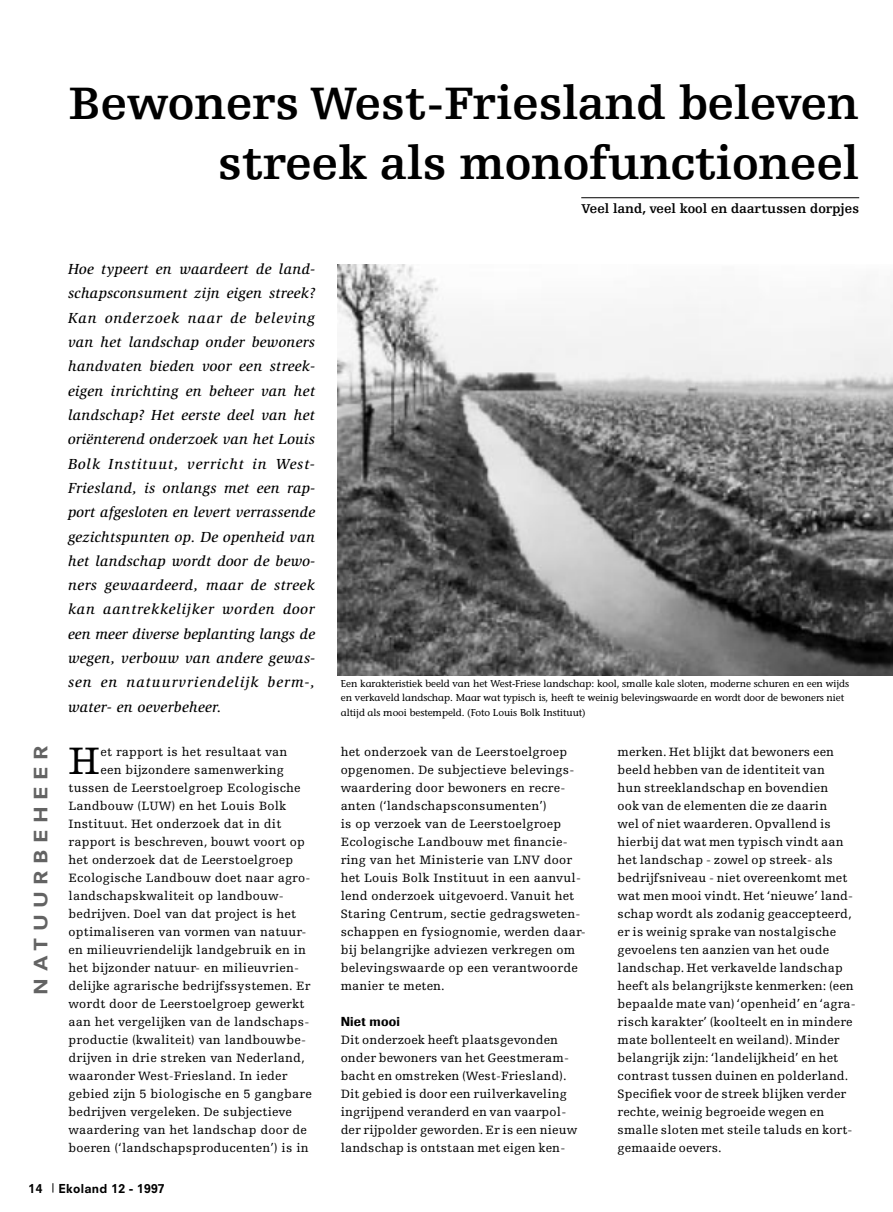
<style>
.page{position:relative;width:893px;height:1212px;background:#fff}
.page>*{position:absolute;margin:0;border:0;box-sizing:border-box;transform-origin:0 0}
.t1{font:700 48px/60px "Egyptienne F";letter-spacing:-.005em;color:#000;text-align:right}
.t2{font:40.35px "Egyptienne F";color:#000}
.t3{font:800 18px "Neuzeit S";letter-spacing:.3em;color:#636363;scale:1.2 1}
.t4{font:italic 500 15px/24.3px "Slimbach";letter-spacing:.07em;color:#000;text-align:justify}
.t5{font:700 13.5px "Egyptienne F";color:#000}
.t6{font:500 12.9px "Imago";letter-spacing:.015em;color:#000}
.t7{font:12.75px/18px "Egyptienne F";letter-spacing:.015em;color:#000}
.t8{font:800 12px "Neuzeit S";letter-spacing:.025em;color:#000}
.t9{font:9.9px/14.2px "Stone Informal";letter-spacing:-.005em;color:#000}
</style>
<div class="page">
<hr style="left:581px;top:197px;width:278px;height:1px;background:#000">
<img style="left:338px;top:265px;width:555px;height:410px">
<h1 class="t1" style="left:69px;top:74px;width:792px">Bewoners West-Friesland beleven streek als monofunctioneel</h1>
<p class="t5" style="left:581px;top:201px;width:279px">Veel land, veel kool en daartussen dorpjes</p>
<h3 class="t3" style="left:30px;top:994px;width:209px;rotate:-90deg">NATUURBEHEER</h3>
<p class="t4" style="left:68px;top:257px;width:248px">Hoe typeert en waardeert de land&shy;schapsconsument zijn eigen streek?<br>Kan onderzoek naar de beleving van het landschap onder bewoners handvaten bieden voor een streek&shy;eigen inrichting en beheer van het landschap? Het eerste deel van het oriënterend onderzoek van het Louis Bolk Instituut, verricht in West-Friesland, is onlangs met een rap&shy;port afgesloten en levert verrassende gezichtspunten op. De openheid van het landschap wordt door de bewo&shy;ners gewaardeerd, maar de streek kan aantrekkelijker worden door een meer diverse beplanting langs de wegen, verbouw van andere gewas&shy;sen en natuurvriendelijk berm-, water- en oeverbeheer.</p>
<h2 class="t2" style="left:69px;top:738px;width:33px">H</h2>
<p class="t7" style="left:101px;top:743px;width:188px">et rapport is het resultaat van</p>
<p class="t7" style="left:101px;top:761px;width:185px">een bijzondere samenwerking</p>
<p class="t7" style="left:69px;top:779px;width:233px">tussen de Leerstoelgroep Ecologische</p>
<p class="t7" style="left:69px;top:797px;width:219px">Landbouw (LUW) en het Louis Bolk</p>
<p class="t7" style="left:69px;top:815px;width:214px">Instituut. Het onderzoek dat in dit</p>
<p class="t7" style="left:69px;top:833px;width:238px">rapport is beschreven, bouwt voort op</p>
<p class="t7" style="left:69px;top:851px;width:226px">het onderzoek dat de Leerstoelgroep</p>
<p class="t7" style="left:69px;top:869px;width:243px">Ecologische Landbouw doet naar agro-</p>
<p class="t7" style="left:69px;top:887px;width:217px">landschapskwaliteit op landbouw-</p>
<p class="t7" style="left:69px;top:905px;width:229px">bedrijven. Doel van dat project is het</p>
<p class="t7" style="left:69px;top:923px;width:239px">optimaliseren van vormen van natuur-</p>
<p class="t7" style="left:69px;top:941px;width:239px">en milieuvriendelijk landgebruik en in</p>
<p class="t7" style="left:69px;top:959px;width:232px">het bijzonder natuur- en milieuvrien-</p>
<p class="t7" style="left:69px;top:977px;width:243px">delijke agrarische bedrijfssystemen. Er</p>
<p class="t7" style="left:69px;top:995px;width:237px">wordt door de Leerstoelgroep gewerkt</p>
<p class="t7" style="left:69px;top:1013px;width:242px">aan het vergelijken van de landschaps-</p>
<p class="t7" style="left:69px;top:1031px;width:239px">productie (kwaliteit) van landbouwbe-</p>
<p class="t7" style="left:69px;top:1049px;width:238px">drijven in drie streken van Nederland,</p>
<p class="t7" style="left:69px;top:1067px;width:220px">waaronder West-Friesland. In ieder</p>
<p class="t7" style="left:69px;top:1085px;width:245px">gebied zijn 5 biologische en 5 gangbare</p>
<p class="t7" style="left:69px;top:1103px;width:225px">bedrijven vergeleken. De subjectieve</p>
<p class="t7" style="left:69px;top:1121px;width:240px">waardering van het landschap door de</p>
<p class="t7" style="left:69px;top:1139px;width:242px">boeren (‘landschapsproducenten’) is in</p>
<p class="t8" style="left:29px;top:1181px;width:15px">14</p>
<p class="t8" style="left:58px;top:1181px;width:108px">Ekoland 12 - 1997</p>
<p class="t9" style="left:341px;top:676px;width:510px">Een karakteristiek beeld van het West-Friese landschap: kool, smalle kale sloten, moderne schuren en een wijds en verkaveld landschap. Maar wat typisch is, heeft te weinig belevingswaarde en wordt door de bewoners niet altijd als mooi bestempeld. (Foto Louis Bolk Instituut)</p>
<p class="t7" style="left:341px;top:743px;width:247px">het onderzoek van de Leerstoelgroep opgenomen. De subjectieve belevings&shy;waardering door bewoners en recre&shy;anten (‘landschapsconsumenten’)<br>is op verzoek van de Leerstoelgroep Ecologische Landbouw met financie&shy;ring van het Ministerie van LNV door het Louis Bolk Instituut in een aanvul&shy;lend onderzoek uitgevoerd. Vanuit het Staring Centrum, sectie gedragsweten&shy;schappen en fysiognomie, werden daar&shy;bij belangrijke adviezen verkregen om belevingswaarde op een verantwoorde manier te meten.</p>
<p class="t6" style="left:341px;top:1013px;width:61px">Niet mooi</p>
<p class="t7" style="left:341px;top:1031px;width:238px">Dit onderzoek heeft plaatsgevonden onder bewoners van het Geestmeram&shy;bacht en omstreken (West-Friesland).<br>Dit gebied is door een ruilverkaveling ingrijpend veranderd en van vaarpol&shy;der rijpolder geworden. Er is een nieuw landschap is ontstaan met eigen ken-</p>
<p class="t7" style="left:618px;top:743px;width:240px">merken. Het blijkt dat bewoners een beeld hebben van de identiteit van<br>hun streeklandschap en bovendien<br>ook van de elementen die ze daarin<br>wel of niet waarderen. Opvallend is hierbij dat wat men typisch vindt aan het landschap - zowel op streek- als bedrijfsniveau - niet overeenkomt met wat men mooi vindt. Het ‘nieuwe’ land&shy;schap wordt als zodanig geaccepteerd, er is weinig sprake van nostalgische gevoelens ten aanzien van het oude landschap. Het verkavelde landschap heeft als belangrijkste kenmerken: (een bepaalde mate van) ‘openheid’ en ‘agra&shy;risch karakter’ (koolteelt en in mindere mate bollenteelt en weiland). Minder belangrijk zijn: ‘landelijkheid’ en het contrast tussen duinen en polderland.<br>Specifiek voor de streek blijken verder rechte, weinig begroeide wegen en smalle sloten met steile taluds en kort&shy;gemaaide oevers.</p>
</div>
